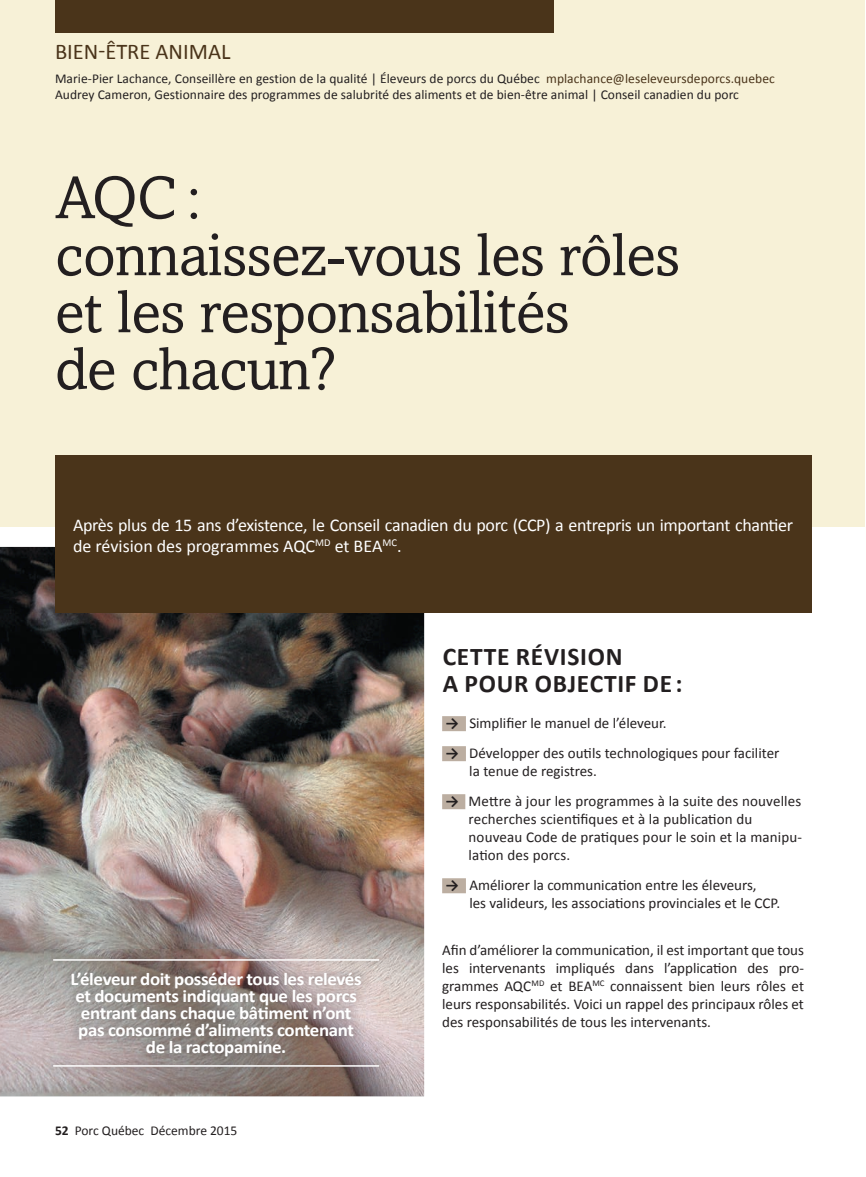
<style>
.page{position:relative;width:866px;height:1177px;background:#fff}
.page>*{position:absolute;margin:0;border:0;box-sizing:border-box;transform-origin:0 0}
.t1{font:60px/57px "Amasis";letter-spacing:-.01em;color:#231f20}
.t2{font:700 25.5px/27px "Calibri";letter-spacing:.03em;color:#231f20}
.t3{font:22.5px "Calibri";color:#4a341a}
.t4{font:700 18px/17.1px "Calibri";letter-spacing:-.02em;color:#fff;text-align:center;scale:1.05 1}
.t5{font:18px/21px "Calibri";letter-spacing:-.02em;color:#fff}
.t6{font:15px/18px "Calibri";color:#231f20}
.t7{font:13.5px/16.5px "Calibri";letter-spacing:.005em;color:#231f20}
.s1{color:#4a341a}
.s2{font-weight:700}
</style>
<div class="page">
<img style="left:0;top:547px;width:424px;height:549px">
<div style="left:0;top:0;width:865px;height:527px;background:#f7f1d7"></div>
<div style="left:55px;top:456px;width:756px;height:157px;background:#4a341a"></div>
<div style="left:55px;top:0;width:498px;height:33px;background:#4a341a"></div>
<div style="left:442px;top:716px;width:24px;height:15px;background:#bcaea1"></div>
<div style="left:442px;top:746px;width:24px;height:15px;background:#bcaea1"></div>
<div style="left:442px;top:794px;width:23px;height:15px;background:#bcaea1"></div>
<div style="left:442px;top:878px;width:24px;height:15px;background:#bcaea1"></div>
<img style="left:44px;top:949px;width:344px;height:127px">
<hr style="left:53px;top:959px;width:326px;height:1px;background:#fff">
<hr style="left:53px;top:1064px;width:326px;height:2px;background:#fff">
<p class="t3" style="left:55px;top:38px;width:177px">BIEN!ÊTRE ANIMAL</p>
<p class="t7" style="left:55px;top:70px;width:721px">Marie-Pier Lachance, Conseillère en gestion de la qualité | Éleveurs de porcs du Québec <span class="s1">mplachance@leseleveursdeporcs.quebec<br></span>Audrey Cameron, Gestionnaire des programmes de salubrité des aliments et de bien-être animal | Conseil canadien du porc</p>
<p class="t1" style="left:55px;top:168px;width:626px">AQC :<br>connaissez-vous les rôles et les responsabilités<br>de chacun?</p>
<p class="t5" style="left:73px;top:514px;width:721px">Après plus de 15 ans d’existence, le Conseil canadien du porc (CCP) a entrepris un important chan er de révision des programmes AQC<sup>MD</sup> et BEA<sup>MC</sup>.</p>
<p class="t4" style="left:71px;top:969px;width:279px">L’éleveur doit posséder tous les relevés et documents indiquant que les porcs entrant dans chaque bâ!ment n’ont pas consommé d’aliments contenant de la ractopamine.</p>
<p class="t7" style="left:55px;top:1122px;width:184px"><span class="s2">52</span> Porc Québec Décembre 2015</p>
<p class="t2" style="left:443px;top:642px;width:241px">CETTE RÉVISION<br>A POUR OBJECTIF DE:</p>
<p class="t6" style="left:445px;top:714px;width:223px"><span class="s2">→</span> Simplifier le manuel de l’éleveur.</p>
<p class="t6" style="left:469px;top:744px;width:311px;text-indent:-24px"><span class="s2">→</span> Développer des ou ls technologiques pour faciliter la tenue de registres.</p>
<p class="t6" style="left:468px;top:792px;width:335px;text-indent:-23px"><span class="s2">→</span> Me"re à jour les programmes à la suite des nouvelles recherches scien fiques et à la publica on du nouveau Code de pra ques pour le soin et la manipu&shy;la on des porcs.</p>
<p class="t6" style="left:469px;top:876px;width:312px;text-indent:-24px"><span class="s2">→</span> Améliorer la communica on entre les éleveurs,<br>les valideurs, les associa ons provinciales et le CCP.</p>
<p class="t6" style="left:442px;top:941px;width:363px;text-align:justify">Afin d’améliorer la communica on, il est important que tous les intervenants impliqués dans l’applica on des pro&shy;grammes AQC<sup>MD</sup> et BEA<sup>MC</sup> connaissent bien leurs rôles et leurs responsabilités. Voici un rappel des principaux rôles et des responsabilités de tous les intervenants.</p>
</div>
